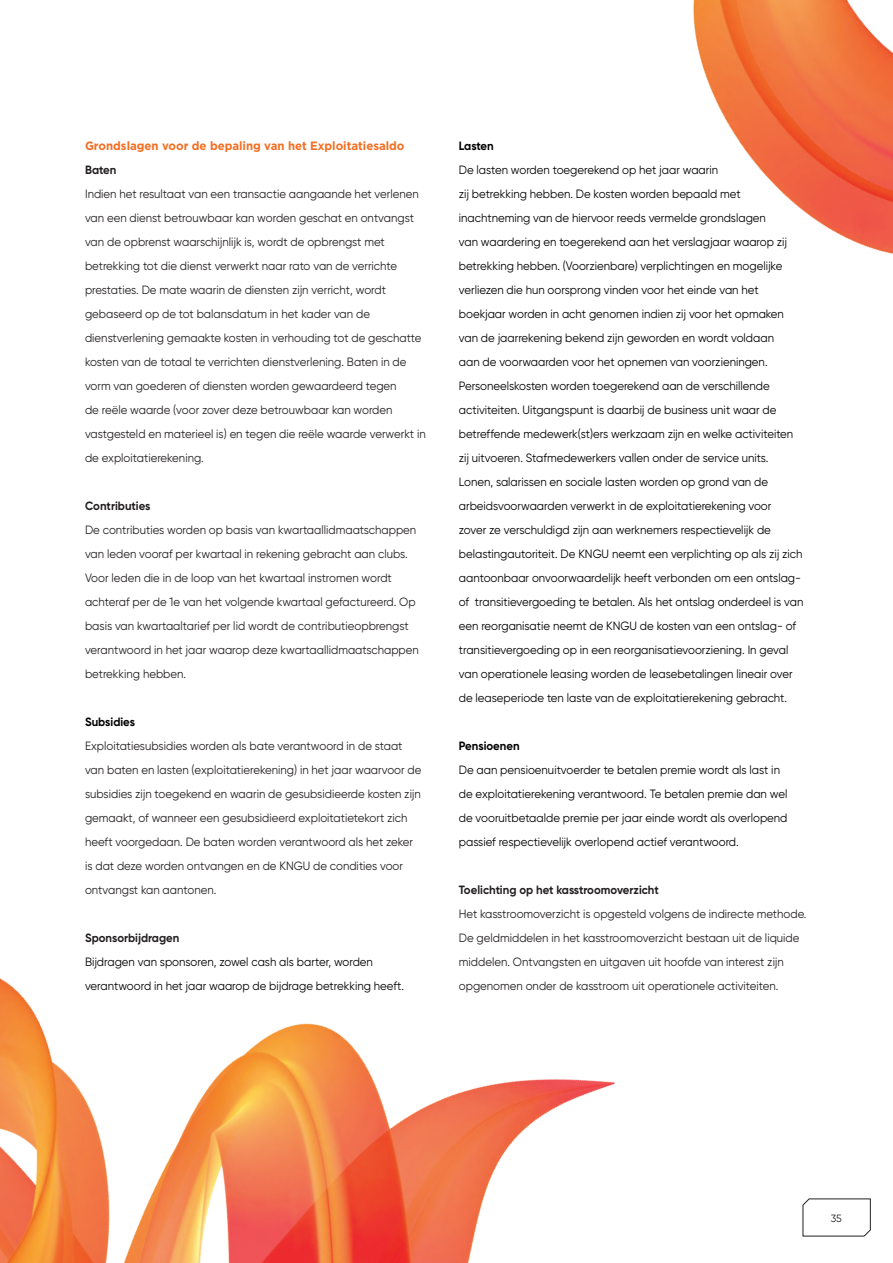
<style>
.page{position:relative;width:893px;height:1263px;background:#fff}
.page>*{position:absolute;margin:0;border:0;box-sizing:border-box;transform-origin:0 0}
.t1{font:12px/24px "Gilroy";color:#000;scale:.95 1}
.t2{font:12px/24px "Gilroy";color:#231f20;scale:.95 1}
.t3{font:700 12px "Gilroy";color:#231f20;scale:.95 1}
.t4{font:700 12px "Gotham";color:#f36e21;scale:.95 1}
.t5{font:700 12px "Gilroy";color:#000;scale:.95 1}
.t6{font:10.5px "Gilroy";color:#231f20}
</style>
<div class="page">
<svg style="left:802px;top:1198px;width:69px;height:39px"></svg>
<img style="left:0;top:978px;width:615px;height:285px">
<img style="left:693px;top:0;width:200px;height:254px">
<p class="t4" style="left:85px;top:139px;width:338px">Grondslagen voor de bepaling van het Exploitatiesaldo</p>
<p class="t3" style="left:85px;top:162px;width:35px">Baten</p>
<p class="t2" style="left:85px;top:182px;width:360px">Indien het resultaat van een transactie aangaande het verlenen van een dienst betrouwbaar kan worden geschat en ontvangst van de opbrenst waarschijnlijk is, wordt de opbrengst met betrekking tot die dienst verwerkt naar rato van de verrichte prestaties. De mate waarin de diensten zijn verricht, wordt gebaseerd op de tot balansdatum in het kader van de dienstverlening gemaakte kosten in verhouding tot de geschatte kosten van de totaal te verrichten dienstverlening. Baten in de vorm van goederen of diensten worden gewaardeerd tegen<br>de reële waarde (voor zover deze betrouwbaar kan worden vastgesteld en materieel is) en tegen die reële waarde verwerkt in de exploitatierekening.</p>
<p class="t3" style="left:85px;top:498px;width:70px">Contributies</p>
<p class="t2" style="left:85px;top:518px;width:353px">De contributies worden op basis van kwartaallidmaatschappen van leden vooraf per kwartaal in rekening gebracht aan clubs.<br>Voor leden die in de loop van het kwartaal instromen wordt achteraf per de 1e van het volgende kwartaal gefactureerd. Op basis van kwartaaltarief per lid wordt de contributieopbrengst verantwoord in het jaar waarop deze kwartaallidmaatschappen betrekking hebben.</p>
<p class="t5" style="left:85px;top:714px;width:54px">Subsidies</p>
<p class="t2" style="left:85px;top:734px;width:356px">Exploitatiesubsidies worden als bate verantwoord in de staat van baten en lasten (exploitatierekening) in het jaar waarvoor de subsidies zijn toegekend en waarin de gesubsidieerde kosten zijn gemaakt, of wanneer een gesubsidieerd exploitatietekort zich heeft voorgedaan. De baten worden verantwoord als het zeker is dat deze worden ontvangen en de KNGU de condities voor ontvangst kan aantonen.</p>
<p class="t3" style="left:85px;top:930px;width:101px">Sponsorbijdragen</p>
<p class="t1" style="left:85px;top:950px;width:337px">Bijdragen van sponsoren, zowel cash als barter, worden verantwoord in het jaar waarop de bijdrage betrekking heeft.</p>
<p class="t5" style="left:459px;top:138px;width:38px">Lasten</p>
<p class="t1" style="left:459px;top:158px;width:364px">De lasten worden toegerekend op het jaar waarin<br>zij betrekking hebben. De kosten worden bepaald met inachtneming van de hiervoor reeds vermelde grondslagen<br>van waardering en toegerekend aan het verslagjaar waarop zij betrekking hebben. (Voorzienbare) verplichtingen en mogelijke verliezen die hun oorsprong vinden voor het einde van het boekjaar worden in acht genomen indien zij voor het opmaken van de jaarrekening bekend zijn geworden en wordt voldaan<br>aan de voorwaarden voor het opnemen van voorzieningen.<br>Personeelskosten worden toegerekend aan de verschillende activiteiten. Uitgangspunt is daarbij de business unit waar de betreffende medewerk(st)ers werkzaam zijn en welke activiteiten zij uitvoeren. Stafmedewerkers vallen onder de service units.<br>Lonen, salarissen en sociale lasten worden op grond van de arbeidsvoorwaarden verwerkt in de exploitatierekening voor<br>zover ze verschuldigd zijn aan werknemers respectievelijk de belastingautoriteit. De KNGU neemt een verplichting op als zij zich aantoonbaar onvoorwaardelijk heeft verbonden om een ontslag&shy;of transitievergoeding te betalen. Als het ontslag onderdeel is van een reorganisatie neemt de KNGU de kosten van een ontslag- of transitievergoeding op in een reorganisatievoorziening. In geval van operationele leasing worden de leasebetalingen lineair over de leaseperiode ten laste van de exploitatierekening gebracht.</p>
<p class="t5" style="left:459px;top:738px;width:65px">Pensioenen</p>
<p class="t1" style="left:459px;top:758px;width:347px">De aan pensioenuitvoerder te betalen premie wordt als last in de exploitatierekening verantwoord. Te betalen premie dan wel de vooruitbetaalde premie per jaar einde wordt als overlopend passief respectievelijk overlopend actief verantwoord.</p>
<p class="t3" style="left:459px;top:882px;width:212px">Toelichting op het kasstroomoverzicht</p>
<p class="t2" style="left:459px;top:902px;width:367px">Het kasstroomoverzicht is opgesteld volgens de indirecte methode.<br>De geldmiddelen in het kasstroomoverzicht bestaan uit de liquide middelen. Ontvangsten en uitgaven uit hoofde van interest zijn opgenomen onder de kasstroom uit operationele activiteiten.</p>
<p class="t6" style="left:831px;top:1211px;width:13px">35</p>
</div>
